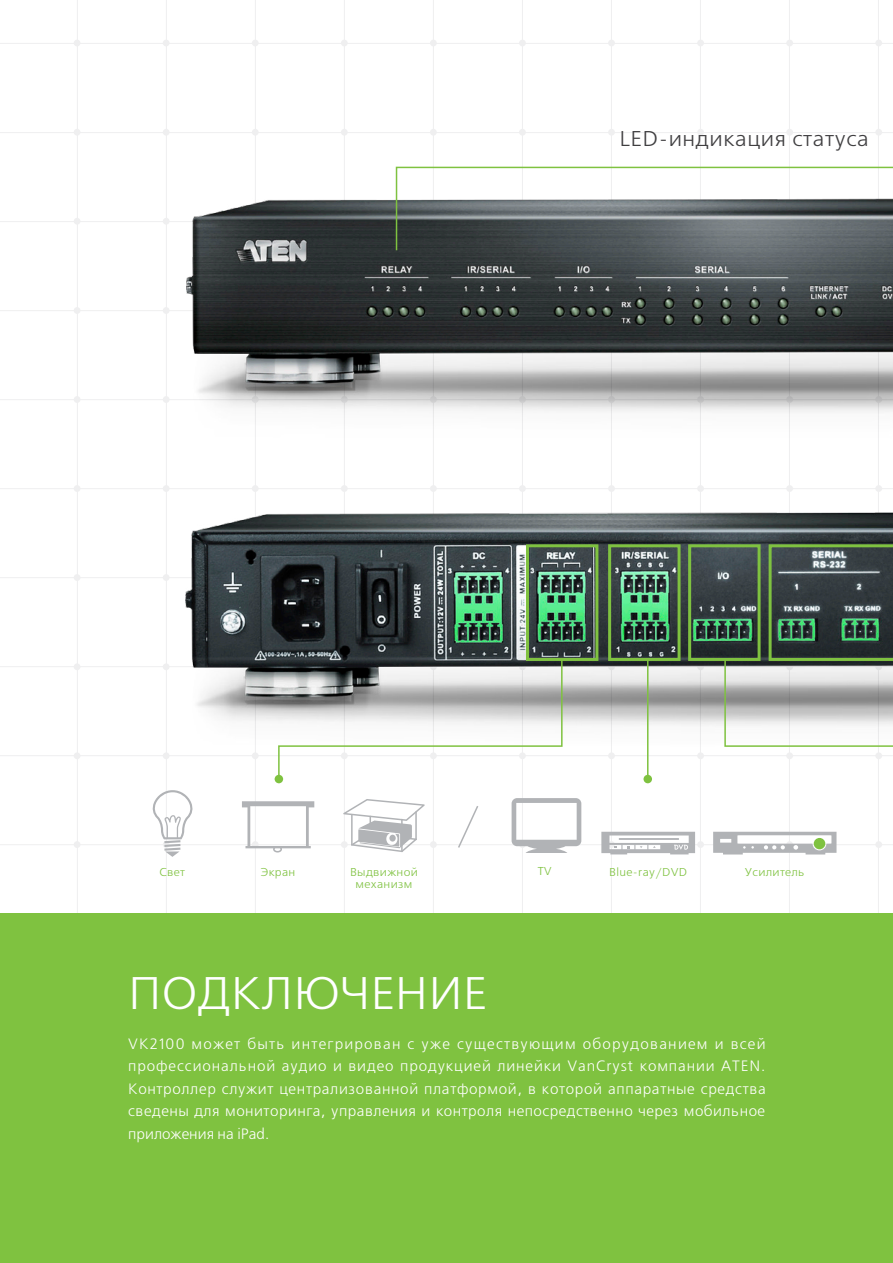
<style>
.page{position:relative;width:893px;height:1263px;background:#fff}
.page>*{position:absolute;margin:0;border:0;box-sizing:border-box;transform-origin:0 0}
.t1{font:45.6px "Free Set C";color:#fff;scale:1.05 1}
.t2{font:21.3px "Free Set C";letter-spacing:.025em;color:#403f41;scale:1.05 1}
.t3{font:15px/22.5px "Free Set C";letter-spacing:.03em;color:#fff;text-align:justify}
.t4{font:11.4px/12px "Free Set C";letter-spacing:.025em;color:#7fc240;text-align:center;scale:1.05 1}
.t5{font:300 11.4px "Frutiger LT";color:#7fc240;scale:1.05 1}
</style>
<div class="page">
<hr style="left:0;top:132px;width:893px;height:1px;background:#efeff0">
<hr style="left:0;top:221px;width:893px;height:1px;background:#efeff0">
<hr style="left:0;top:310px;width:893px;height:1px;background:#efeff0">
<hr style="left:0;top:399px;width:893px;height:1px;background:#efeff0">
<hr style="left:0;top:488px;width:893px;height:1px;background:#efeff0">
<hr style="left:0;top:577px;width:893px;height:1px;background:#efeff0">
<hr style="left:0;top:666px;width:893px;height:1px;background:#efeff0">
<hr style="left:0;top:755px;width:893px;height:1px;background:#efeff0">
<hr style="left:0;top:844px;width:893px;height:1px;background:#efeff0">
<hr style="left:0;top:0;width:1px;height:1263px;background:#efeff0">
<hr style="left:77px;top:0;width:1px;height:1263px;background:#efeff0">
<hr style="left:166px;top:0;width:1px;height:1263px;background:#efeff0">
<hr style="left:255px;top:0;width:1px;height:1263px;background:#efeff0">
<hr style="left:344px;top:0;width:1px;height:1263px;background:#efeff0">
<hr style="left:433px;top:0;width:1px;height:1263px;background:#efeff0">
<hr style="left:522px;top:0;width:1px;height:1263px;background:#efeff0">
<hr style="left:611px;top:0;width:1px;height:1263px;background:#efeff0">
<hr style="left:700px;top:0;width:1px;height:1263px;background:#efeff0">
<hr style="left:789px;top:0;width:1px;height:1263px;background:#efeff0">
<hr style="left:878px;top:0;width:1px;height:1263px;background:#efeff0">
<div style="left:74px;top:129px;width:6px;height:7px;background:#efeff0;border-radius:50%"></div>
<div style="left:163px;top:129px;width:7px;height:7px;background:#efeff0;border-radius:50%"></div>
<div style="left:252px;top:129px;width:7px;height:7px;background:#efeff0;border-radius:50%"></div>
<div style="left:341px;top:129px;width:7px;height:7px;background:#efeff0;border-radius:50%"></div>
<div style="left:430px;top:129px;width:7px;height:7px;background:#efeff0;border-radius:50%"></div>
<div style="left:519px;top:129px;width:7px;height:7px;background:#efeff0;border-radius:50%"></div>
<div style="left:608px;top:129px;width:7px;height:7px;background:#efeff0;border-radius:50%"></div>
<div style="left:697px;top:129px;width:7px;height:7px;background:#efeff0;border-radius:50%"></div>
<div style="left:786px;top:129px;width:7px;height:7px;background:#efeff0;border-radius:50%"></div>
<div style="left:875px;top:129px;width:7px;height:7px;background:#efeff0;border-radius:50%"></div>
<hr style="left:0;top:43px;width:893px;height:1px;background:#efeff0">
<svg style="left:74px;top:40px;width:6px;height:6px"></svg>
<div style="left:163px;top:40px;width:7px;height:6px;background:#efeff0;border-radius:50%"></div>
<div style="left:252px;top:40px;width:7px;height:6px;background:#efeff0;border-radius:50%"></div>
<div style="left:341px;top:40px;width:7px;height:6px;background:#efeff0;border-radius:50%"></div>
<div style="left:430px;top:40px;width:7px;height:6px;background:#efeff0;border-radius:50%"></div>
<div style="left:519px;top:40px;width:7px;height:6px;background:#efeff0;border-radius:50%"></div>
<div style="left:608px;top:40px;width:7px;height:6px;background:#efeff0;border-radius:50%"></div>
<div style="left:697px;top:40px;width:7px;height:6px;background:#efeff0;border-radius:50%"></div>
<div style="left:786px;top:40px;width:7px;height:6px;background:#efeff0;border-radius:50%"></div>
<div style="left:875px;top:40px;width:7px;height:6px;background:#efeff0;border-radius:50%"></div>
<div style="left:74px;top:218px;width:6px;height:7px;background:#efeff0;border-radius:50%"></div>
<div style="left:163px;top:218px;width:7px;height:7px;background:#efeff0;border-radius:50%"></div>
<div style="left:74px;top:307px;width:6px;height:7px;background:#efeff0;border-radius:50%"></div>
<div style="left:163px;top:307px;width:7px;height:7px;background:#efeff0;border-radius:50%"></div>
<div style="left:74px;top:396px;width:6px;height:7px;background:#efeff0;border-radius:50%"></div>
<div style="left:163px;top:396px;width:7px;height:7px;background:#efeff0;border-radius:50%"></div>
<div style="left:74px;top:485px;width:6px;height:7px;background:#efeff0;border-radius:50%"></div>
<div style="left:163px;top:485px;width:7px;height:7px;background:#efeff0;border-radius:50%"></div>
<div style="left:252px;top:485px;width:7px;height:7px;background:#efeff0;border-radius:50%"></div>
<div style="left:341px;top:485px;width:7px;height:7px;background:#efeff0;border-radius:50%"></div>
<div style="left:430px;top:485px;width:7px;height:7px;background:#efeff0;border-radius:50%"></div>
<div style="left:519px;top:485px;width:7px;height:7px;background:#efeff0;border-radius:50%"></div>
<div style="left:608px;top:485px;width:7px;height:7px;background:#efeff0;border-radius:50%"></div>
<div style="left:697px;top:485px;width:7px;height:7px;background:#efeff0;border-radius:50%"></div>
<div style="left:786px;top:485px;width:7px;height:7px;background:#efeff0;border-radius:50%"></div>
<div style="left:875px;top:485px;width:7px;height:7px;background:#efeff0;border-radius:50%"></div>
<div style="left:74px;top:574px;width:6px;height:7px;background:#efeff0;border-radius:50%"></div>
<div style="left:163px;top:574px;width:7px;height:7px;background:#efeff0;border-radius:50%"></div>
<div style="left:74px;top:663px;width:6px;height:7px;background:#efeff0;border-radius:50%"></div>
<div style="left:163px;top:663px;width:7px;height:7px;background:#efeff0;border-radius:50%"></div>
<div style="left:74px;top:752px;width:6px;height:7px;background:#efeff0;border-radius:50%"></div>
<div style="left:163px;top:752px;width:7px;height:7px;background:#efeff0;border-radius:50%"></div>
<div style="left:252px;top:752px;width:7px;height:7px;background:#efeff0;border-radius:50%"></div>
<div style="left:608px;top:752px;width:7px;height:7px;background:#efeff0;border-radius:50%"></div>
<div style="left:697px;top:752px;width:7px;height:7px;background:#efeff0;border-radius:50%"></div>
<div style="left:74px;top:841px;width:6px;height:7px;background:#efeff0;border-radius:50%"></div>
<div style="left:341px;top:841px;width:7px;height:7px;background:#efeff0;border-radius:50%"></div>
<div style="left:430px;top:841px;width:7px;height:7px;background:#efeff0;border-radius:50%"></div>
<div style="left:697px;top:841px;width:7px;height:7px;background:#efeff0;border-radius:50%"></div>
<div style="left:875px;top:841px;width:7px;height:7px;background:#efeff0;border-radius:50%"></div>
<div style="left:0;top:913px;width:893px;height:350px;background:#7fc240"></div>
<img style="left:186px;top:512px;width:707px;height:234px">
<img style="left:187px;top:166px;width:706px;height:247px">
<hr style="left:647px;top:660px;width:1px;height:119px;background:#7fc240">
<svg style="left:277px;top:658px;width:286px;height:121px"></svg>
<div style="left:643px;top:775px;width:9px;height:8px;background:#7fc240;border-radius:50%"></div>
<div style="left:275px;top:775px;width:8px;height:8px;background:#7fc240;border-radius:50%"></div>
<svg style="left:724px;top:544px;width:169px;height:215px"></svg>
<div style="left:608px;top:544px;width:73px;height:117px;border:3px solid #7fc240"></div>
<div style="left:688px;top:544px;width:73px;height:117px;border:3px solid #7fc240"></div>
<div style="left:526px;top:544px;width:72px;height:117px;border:3px solid #7fc240"></div>
<svg style="left:396px;top:167px;width:497px;height:84px"></svg>
<svg style="left:242px;top:801px;width:72px;height:51px"></svg>
<svg style="left:152px;top:790px;width:41px;height:67px"></svg>
<svg style="left:512px;top:798px;width:69px;height:55px"></svg>
<svg style="left:713px;top:832px;width:123px;height:22px"></svg>
<svg style="left:458px;top:806px;width:21px;height:42px"></svg>
<svg style="left:601px;top:832px;width:94px;height:22px"></svg>
<hr style="left:619px;top:838px;width:60px;height:2px;background:#b1b3b6">
<svg style="left:343px;top:799px;width:82px;height:53px"></svg>
<div style="left:389px;top:835px;width:7px;height:6px;background:#b1b3b6;border-radius:50%"></div>
<hr style="left:351px;top:814px;width:2px;height:31px;background:#b1b3b6">
<hr style="left:415px;top:811px;width:2px;height:29px;background:#b1b3b6">
<hr style="left:401px;top:819px;width:2px;height:33px;background:#b1b3b6">
<p class="t2" style="left:619px;top:127px;width:239px">LED-индикация статуса</p>
<p class="t4" style="left:160px;top:867px;width:26px">Свет</p>
<p class="t4" style="left:261px;top:867px;width:34px">Экран</p>
<p class="t4" style="left:350px;top:867px;width:66px">Выдвижной механизм</p>
<p class="t5" style="left:538px;top:865px;width:14px">TV</p>
<p class="t4" style="left:609px;top:867px;width:76px">Blue-ray/DVD</p>
<p class="t4" style="left:745px;top:867px;width:59px">Усилитель</p>
<p class="t1" style="left:128px;top:970px;width:343px">ПОДКЛЮЧЕНИЕ</p>
<p class="t3" style="left:128px;top:1033px;width:639px">VK2100 может быть интегрирован с уже существующим оборудованием и всей профессиональной аудио и видео продукцией линейки VanCryst компании ATEN.<br>Контроллер служит централизованной платформой, в которой аппаратные средства сведены для мониторинга, управления и контроля непосредственно через мобильное приложения на iPad.</p>
</div>
